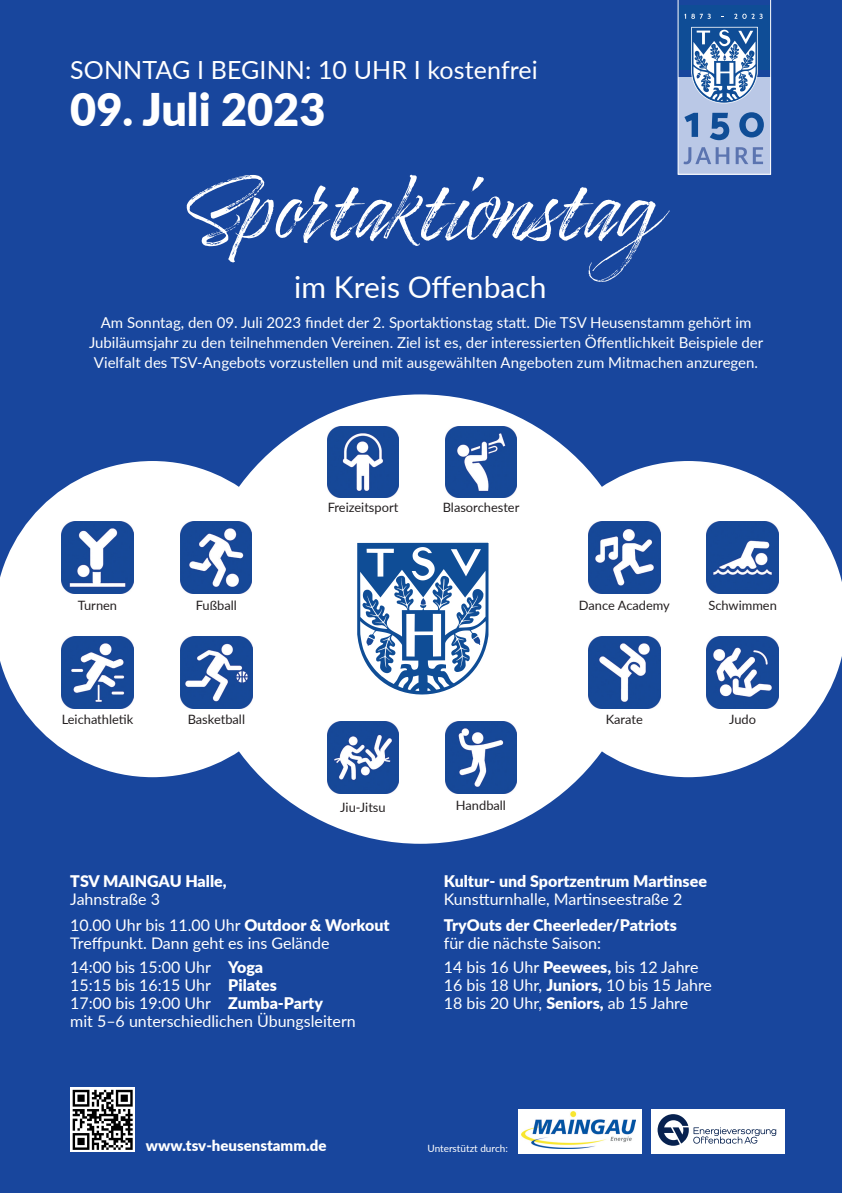
<style>
.page{position:relative;width:842px;height:1193px;background:#fff}
.page>*{position:absolute;margin:0;border:0;box-sizing:border-box;transform-origin:0 0}
.t1{font:78px "Timberline";color:#fff}
.t2{font:900 45px "Lato";color:#fff}
.t3{font:30px "Lato";color:#fff}
.t4{font:25px "Lato";letter-spacing:.005em;color:#fff}
.t5{font:16px/18px "Lato";color:#fff}
.t6{font:900 16px "Lato";color:#fff}
.t7{font:15px/20px "Lato";color:#fff;text-align:center}
.t8{font:900 15px "Lato";color:#fff}
.t9{font:12.9px "Lato";color:#231f20}
.t10{font:10px "Lato";color:#fff}
.s1{font-weight:900}
</style>
<div class="page">
<div style="left:0;top:0;width:842px;height:1192px;background:#18469d"></div>
<svg style="left:678px;top:0;width:93px;height:175px"></svg>
<div style="left:651px;top:1108px;width:134px;height:44px;background:#fff"></div>
<svg style="left:657px;top:1114px;width:119px;height:31px"></svg>
<div style="left:518px;top:1108px;width:123px;height:44px;background:#fff"></div>
<img style="left:521px;top:1111px;width:114px;height:36px">
<svg style="left:580px;top:461px;width:262px;height:316px;fill:#fff"></svg>
<svg style="left:0;top:461px;width:261px;height:316px;fill:#fff"></svg>
<div style="left:196px;top:394px;width:449px;height:449px;background:#fff;border-radius:50%"></div>
<img style="left:62px;top:521px;width:71px;height:72px">
<img style="left:62px;top:636px;width:71px;height:72px">
<img style="left:180px;top:521px;width:71px;height:72px">
<img style="left:181px;top:636px;width:71px;height:72px">
<img style="left:327px;top:426px;width:72px;height:71px">
<img style="left:327px;top:721px;width:72px;height:72px">
<img style="left:445px;top:426px;width:72px;height:71px">
<img style="left:445px;top:721px;width:72px;height:72px">
<img style="left:588px;top:521px;width:72px;height:72px">
<img style="left:588px;top:636px;width:72px;height:72px">
<img style="left:707px;top:521px;width:71px;height:72px">
<img style="left:707px;top:636px;width:71px;height:72px">
<svg style="left:357px;top:542px;width:132px;height:153px"></svg>
<svg style="left:70px;top:1087px;width:65px;height:64px"></svg>
<svg style="left:73px;top:1089px;width:60px;height:60px;background:#797979"></svg>
<h3 class="t4" style="left:70px;top:52px;width:469px">SONNTAG I BEGINN: 10 UHR I kostenfrei</h3>
<h2 class="t2" style="left:70px;top:76px;width:257px">09. Juli 2023</h2>
<h1 class="t1" style="left:185px;top:165px;width:516px">Sportaktionstag</h1>
<h3 class="t3" style="left:294px;top:266px;width:254px">im Kreis Offenbach</h3>
<p class="t7" style="left:89px;top:312px;width:676px">Am Sonntag, den 09. Juli 2023 findet der 2. Sportaktionstag statt. Die TSV Heusenstamm gehört im<br>Jubiläumsjahr zu den teilnehmenden Vereinen. Ziel ist es, der interessierten Öffentlichkeit Beispiele der<br>Vielfalt des TSV-Angebots vorzustellen und mit ausgewählten Angeboten zum Mitmachen anzuregen.</p>
<p class="t9" style="left:328px;top:498px;width:72px">Freizeitsport</p>
<p class="t9" style="left:443px;top:498px;width:78px">Blasorchester</p>
<p class="t9" style="left:78px;top:596px;width:41px">Turnen</p>
<p class="t9" style="left:196px;top:596px;width:43px">Fußball</p>
<p class="t9" style="left:579px;top:596px;width:92px">Dance Academy</p>
<p class="t9" style="left:708px;top:596px;width:70px">Schwimmen</p>
<p class="t9" style="left:62px;top:709px;width:73px">Leichathletik</p>
<p class="t9" style="left:188px;top:709px;width:59px">Basketball</p>
<p class="t9" style="left:606px;top:709px;width:39px">Karate</p>
<p class="t9" style="left:729px;top:709px;width:28px">Judo</p>
<p class="t9" style="left:340px;top:798px;width:47px">Jiu-Jitsu</p>
<p class="t9" style="left:456px;top:796px;width:52px">Handball</p>
<p class="t6" style="left:70px;top:868px;width:158px">TSV MAINGAU Halle,</p>
<p class="t5" style="left:70px;top:884px;width:321px;line-height:26.5px">Jahnstraße 3<br>10.00 Uhr bis 11.00 Uhr <span class="s1">Outdoor &amp; Workout</span></p>
<p class="t5" style="left:70px;top:930px;width:261px;line-height:23.7px">Treffpunkt. Dann geht es ins Gelände<br>14:00 bis 15:00 Uhr <span class="s1">Yoga</span></p>
<p class="t5" style="left:70px;top:975px;width:287px">15:15 bis 16:15 Uhr <span class="s1">Pilates<br></span>17:00 bis 19:00 Uhr <span class="s1">Zumba-Party<br></span>mit 5–6 unterschiedlichen Übungsleitern</p>
<p class="t6" style="left:444px;top:868px;width:265px">Kultur- und Sportzentrum Martinsee</p>
<p class="t5" style="left:444px;top:888px;width:240px">Kunstturnhalle, Martinseestraße 2</p>
<p class="t6" style="left:444px;top:913px;width:234px">TryOuts der Cheerleder/Patriots</p>
<p class="t5" style="left:444px;top:930px;width:256px;line-height:23.7px">für die nächste Saison:<br>14 bis 16 Uhr <span class="s1">Peewees,</span> bis 12 Jahre</p>
<p class="t5" style="left:444px;top:975px;width:270px">16 bis 18 Uhr, <span class="s1">Juniors,</span> 10 bis 15 Jahre<br>18 bis 20 Uhr, <span class="s1">Seniors,</span> ab 15 Jahre</p>
<p class="t8" style="left:146px;top:1133px;width:182px">www.tsv-heusenstamm.de</p>
<p class="t10" style="left:427px;top:1141px;width:82px">Unterstützt durch:</p>
</div>
